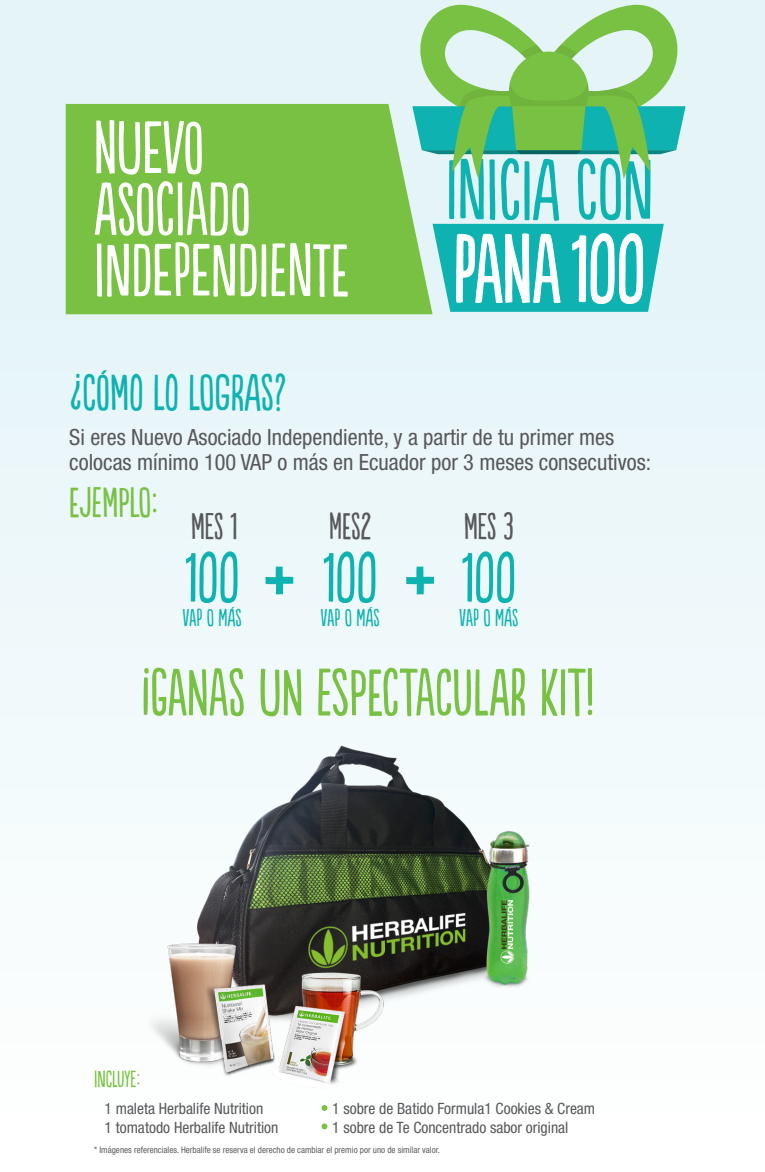
<style>
.page{position:relative;width:765px;height:1172px;background:#fff}
.page>*{position:absolute;margin:0;border:0;box-sizing:border-box;transform-origin:0 0}
.t1{font:90px "Populaire";color:#fff}
.t2{font:80.1px "Populaire";color:#0eb2b0}
.t3{font:70.2px/61.2px "Populaire";color:#fff}
.t4{font:66.4px "Populaire";color:#0eb2b0}
.t5{font:62.4px "Populaire";color:#79c142}
.t6{font:47.9px "Populaire";color:#0eb2b0}
.t7{font:39.9px "Populaire";color:#79c142}
.t8{font:35.1px "Populaire";color:#57585a}
.t9{font:22.7px "Populaire";color:#0eb2b0}
.t10{font:condensed 22.3px/24.1px "Helvetica Neue LT Std";color:#57585a}
.t11{font:22px "Populaire";color:#79c142}
.t12{font:condensed 15.6px/18.7px "Helvetica Neue LT Std";color:#57585a}
.t13{font:condensed 9px "Helvetica Neue LT Std";color:#5d5d5d}
</style>
<div class="page">
<div style="left:0;top:0;width:764px;height:1171px;background:linear-gradient(to bottom,#e0f3f6,#fefefe)"></div>
<svg style="left:395px;top:0;width:306px;height:140px;background:#c2e4bc"></svg>
<svg style="left:412px;top:45px;width:273px;height:134px;background:#91d19b"></svg>
<div style="left:66px;top:104px;width:366px;height:210px;background:#79c142"></div>
<svg style="left:265px;top:566px;width:28px;height:28px"></svg>
<svg style="left:406px;top:224px;width:257px;height:434px;background:#c7ebeb"></svg>
<img style="left:113px;top:742px;width:475px;height:349px">
<svg style="left:321px;top:1104px;width:6px;height:6px"></svg>
<svg style="left:321px;top:1123px;width:6px;height:6px"></svg>
<h3 class="t3" style="left:94px;top:121px;width:256px">NUEVO<br>ASOCIADO<br>INDEPENDIENTE</h3>
<h2 class="t2" style="left:445px;top:146px;width:209px">INICIA CON</h2>
<h1 class="t1" style="left:453px;top:220px;width:193px">PANA100</h1>
<h3 class="t6" style="left:69px;top:366px;width:218px">¿CÓMO LO LOGRAS?</h3>
<h3 class="t10" style="left:69px;top:425px;width:583px">Si eres Nuevo Asociado Independiente, y a partir de tu primer mes colocas mínimo 100 VAP o más en Ecuador por 3 meses consecutivos:</h3>
<h3 class="t8" style="left:191px;top:506px;width:48px">MES 1</h3>
<h3 class="t8" style="left:329px;top:506px;width:43px">MES2</h3>
<h3 class="t4" style="left:322px;top:541px;width:56px">100</h3>
<h3 class="t9" style="left:320px;top:605px;width:61px">VAP O MÁS</h3>
<h3 class="t7" style="left:69px;top:481px;width:89px">EJEMPLO:</h3>
<h3 class="t8" style="left:463px;top:506px;width:52px">MES 3</h3>
<h3 class="t4" style="left:185px;top:541px;width:56px">100</h3>
<h3 class="t9" style="left:182px;top:605px;width:61px">VAP O MÁS</h3>
<h3 class="t4" style="left:461px;top:541px;width:56px">100</h3>
<h3 class="t9" style="left:459px;top:605px;width:61px">VAP O MÁS</h3>
<h3 class="t5" style="left:141px;top:658px;width:454px">¡GANAS UN ESPECTACULAR KIT!</h3>
<h3 class="t11" style="left:94px;top:1067px;width:47px">INCLUYE:</h3>
<p class="t12" style="left:104px;top:1098px;width:175px">1 maleta Herbalife Nutrition<br>1 tomatodo Herbalife Nutrition</p>
<p class="t12" style="left:332px;top:1098px;width:264px">1 sobre de Batido Formula1 Cookies &amp; Cream<br>1 sobre de Te Concentrado sabor original</p>
<p class="t13" style="left:94px;top:1144px;width:347px">* Imágenes referenciales. Herbalife se reserva el derecho de cambiar el premio por uno de similar valor.</p>
</div>
